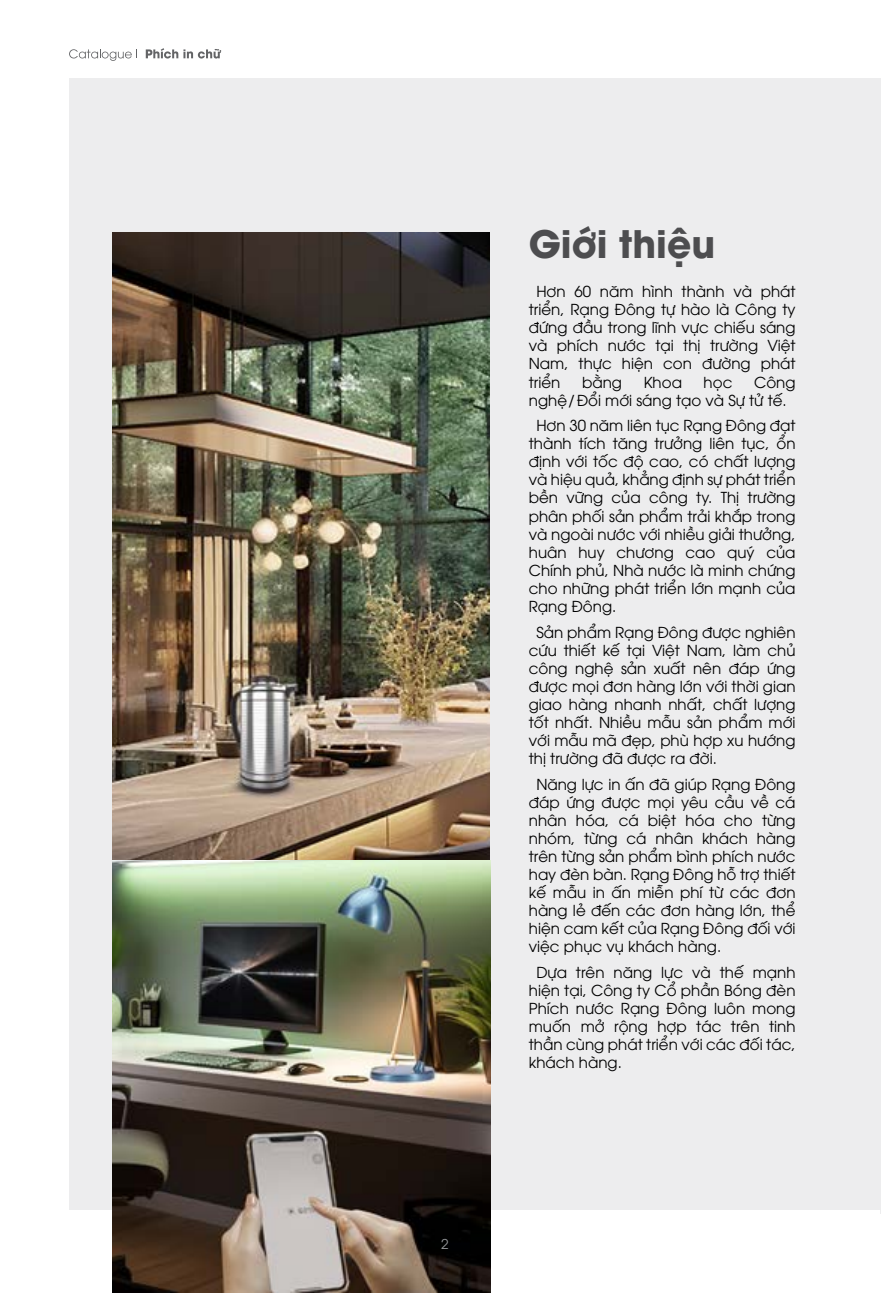
<style>
.page{position:relative;width:881px;height:1293px;background:#fff}
.page>*{position:absolute;margin:0;border:0;box-sizing:border-box;transform-origin:0 0}
.t1{font:700 37.65px "RD Avo";color:#4d4d4f}
.t2{font:15px/18px "RD Avo";color:#000;text-align:justify}
.t3{font:13.5px "RD Avo";color:#949699}
</style>
<div class="page">
<div style="left:69px;top:78px;width:811px;height:1131px;background:#ededee"></div>
<img style="left:112px;top:232px;width:377px;height:628px">
<img style="left:112px;top:860px;width:378px;height:433px">
<svg style="left:69px;top:49px;width:68px;height:12px"></svg>
<svg style="left:146px;top:48px;width:75px;height:11px"></svg>
<p class="t3" style="left:441px;top:1233px;width:9px">2</p>
<h1 class="t1" style="left:528px;top:213px;width:188px">Giới thiệu</h1>
<p class="t2" style="left:528px;top:281px;width:268px;text-indent:8px">Hơn 60 năm hình thành và phát triển, Rạng Đông tự hào là Công ty đứng đầu trong lĩnh vực chiếu sáng và phích nước tại thị trường Việt Nam, thực hiện con đường phát triển</p>
<p class="t2" style="left:582px;top:371px;width:41px">bằng</p>
<p class="t2" style="left:643px;top:371px;width:40px">Khoa</p>
<p class="t2" style="left:703px;top:371px;width:30px">học</p>
<p class="t2" style="left:528px;top:371px;width:268px;text-indent:225px">Công nghệ/Đổi mới sáng tạo và Sự tử tế.</p>
<p class="t2" style="left:528px;top:415px;width:268px;text-indent:8px">Hơn 30 năm liên tục Rạng Đông đạt thành tích tăng trưởng liên tục, ổn định với tốc độ cao, có chất lượng và hiệu quả, khẳng định sự phát triển bền vững của công ty. Thị trường phân phối sản phẩm trải khắp trong và ngoài nước với nhiều giải thưởng, huân huy chương cao quý của Chính phủ, Nhà nước là minh chứng cho những phát triển lớn mạnh của Rạng Đông.</p>
<p class="t2" style="left:528px;top:621px;width:268px;text-indent:8px">Sản phẩm Rạng Đông được nghiên cứu thiết kế tại Việt Nam, làm chủ công nghệ sản xuất nên đáp ứng được mọi đơn hàng lớn với thời gian giao hàng nhanh nhất, chất lượng tốt nhất. Nhiều mẫu sản phẩm mới với mẫu mã đẹp, phù hợp xu hướng thị trường đã được ra đời.</p>
<p class="t2" style="left:528px;top:773px;width:268px;text-indent:8px">Năng lực in ấn đã giúp Rạng Đông đáp ứng được mọi yêu cầu về cá nhân hóa, cá biệt hóa cho từng nhóm, từng cá nhân khách hàng trên từng sản phẩm bình phích nước hay đèn bàn. Rạng Đông hỗ trợ thiết kế mẫu in ấn miễn phí từ các đơn hàng lẻ đến các đơn hàng lớn, thể hiện cam kết của Rạng Đông đối với việc phục vụ khách hàng.</p>
<p class="t2" style="left:528px;top:962px;width:268px;text-indent:8px">Dựa trên năng lực và thế mạnh hiện tại, Công ty Cổ phần Bóng đèn Phích nước Rạng Đông luôn mong muốn mở rộng hợp tác trên tinh thần cùng phát triển với các đối tác, khách hàng.</p>
</div>
